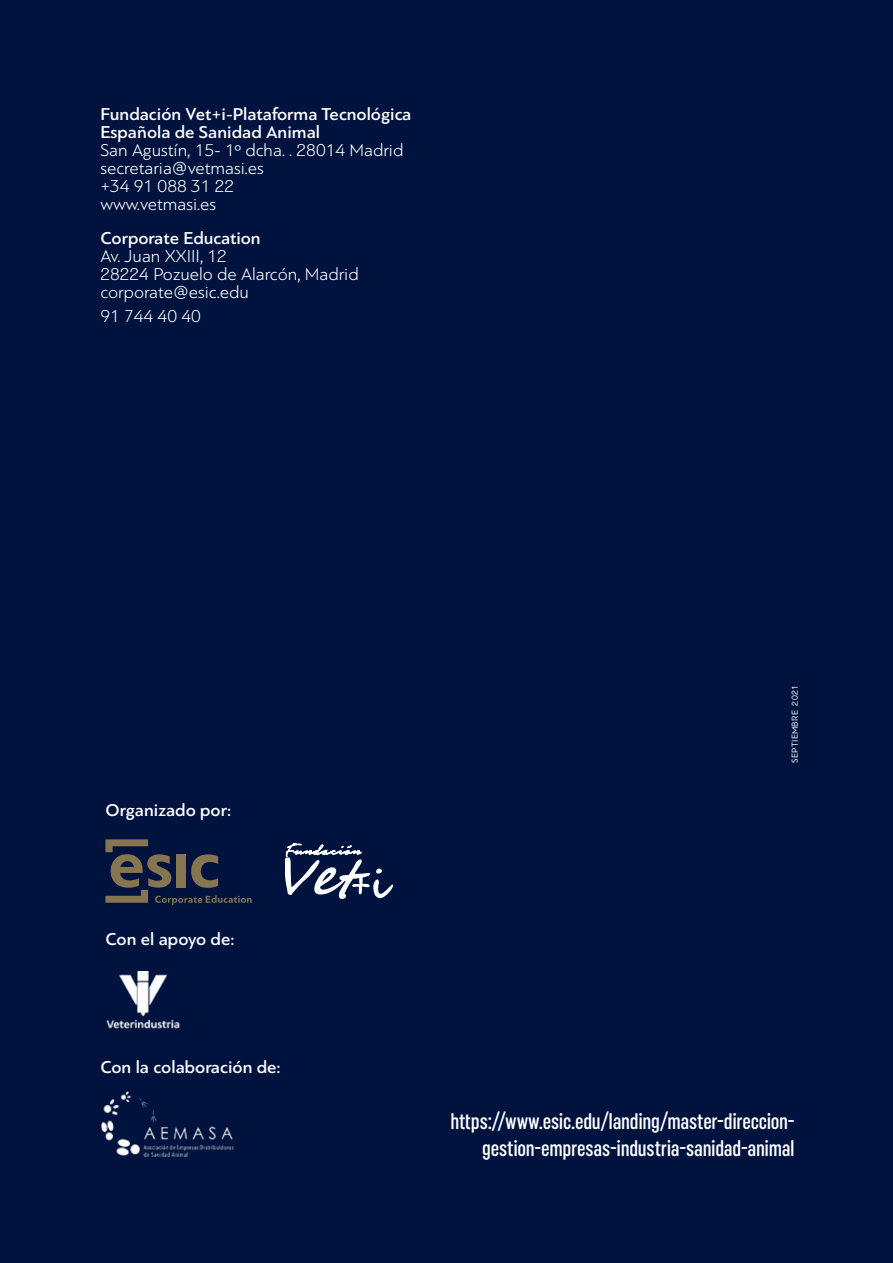
<style>
.page{position:relative;width:893px;height:1263px;background:#00133f}
.page>*{position:absolute;margin:0;border:0;box-sizing:border-box;transform-origin:0 0}
.t1{font:500 extra-condensed 22.5px/27px "Uniform";letter-spacing:-.015em;color:#fff;text-align:right}
.t2{font:300 18px/18px "PF Bague Sans Pro";color:#fff}
.t3{font:500 18px/18px "PF Bague Sans Pro";color:#fff}
.t4{font:9px "PF Bague Sans Pro";letter-spacing:.03em;color:#fff}
</style>
<div class="page">
<svg style="left:105px;top:839px;width:147px;height:66px"></svg>
<img style="left:106px;top:971px;width:74px;height:58px">
<svg style="left:286px;top:843px;width:107px;height:55px"></svg>
<img style="left:101px;top:1091px;width:133px;height:66px">
<p class="t3" style="left:100px;top:105px;width:313px">Fundación Vet+i-Plataforma Tecnológica<br>Española de Sanidad Animal</p>
<p class="t2" style="left:100px;top:141px;width:304px">San Agustín, 15- 1º dcha. . 28014 Madrid secretaria@vetmasi.es<br>+34 91 088 31 22<br>www.vetmasi.es</p>
<p class="t3" style="left:100px;top:230px;width:162px">Corporate Education</p>
<p class="t2" style="left:100px;top:247px;width:260px">Av. Juan XXIII, 12<br>28224 Pozuelo de Alarcón, Madrid corporate@esic.edu</p>
<p class="t2" style="left:100px;top:307px;width:102px">91 744 40 40</p>
<p class="t3" style="left:105px;top:801px;width:127px">Organizado por:</p>
<p class="t3" style="left:105px;top:930px;width:131px">Con el apoyo de:</p>
<p class="t3" style="left:100px;top:1058px;width:182px">Con la colaboración de:</p>
<p class="t4" style="left:790px;top:762px;width:79px;rotate:-90deg">SEPTIEMBRE 2021</p>
<p class="t1" style="left:450px;top:1107px;width:346px">https://www.esic.edu/landing/master-direccion&shy;gestion-empresas-industria-sanidad-animal</p>
</div>
